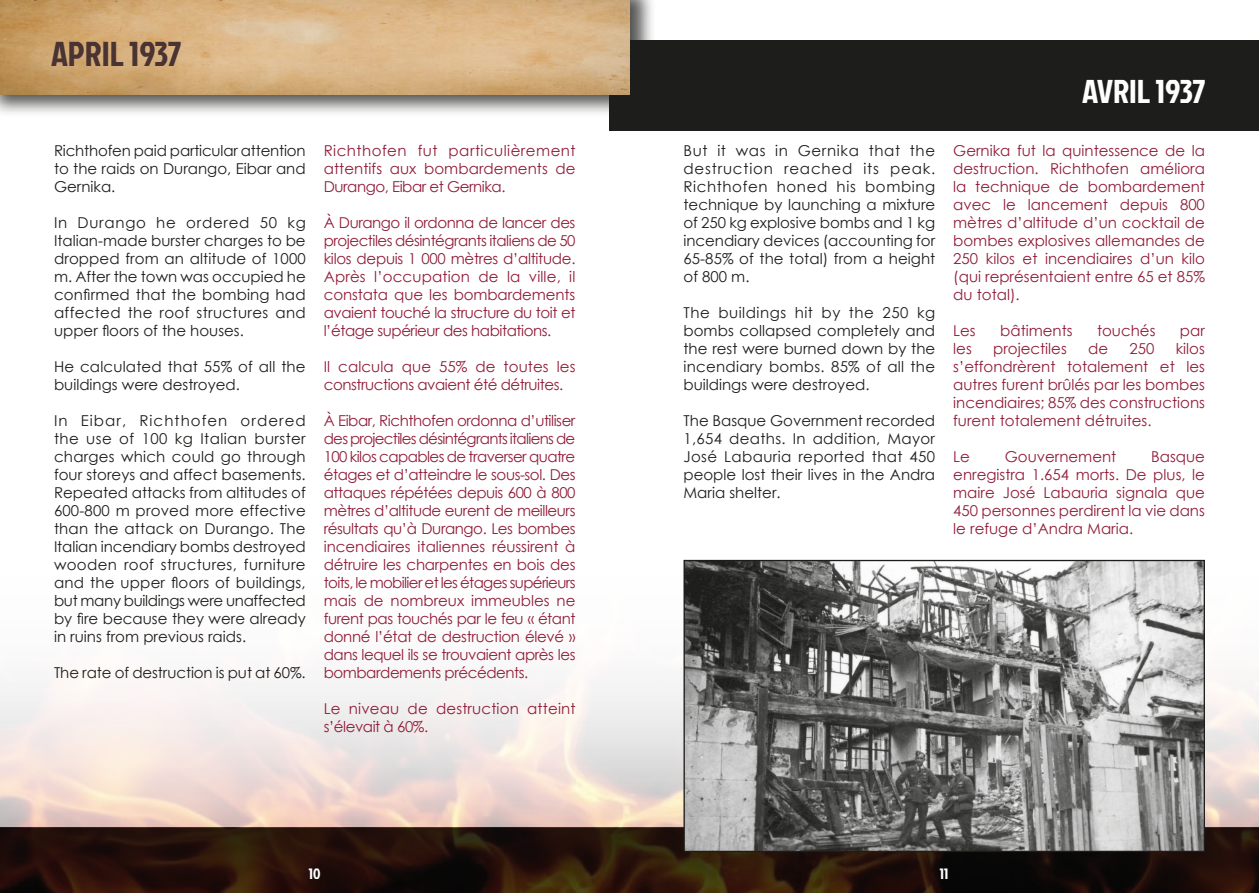
<style>
.page{position:relative;width:1259px;height:893px;background:#fff}
.page>*{position:absolute;margin:0;border:0;box-sizing:border-box;transform-origin:0 0}
.t1{font:34.5px "Jockey One";color:#493433}
.t2{font:33px "Jockey One";color:#fff}
.t3{font:15px/18px "Century Gothic";color:#901c38;text-align:justify}
.t4{font:15px/18px "Century Gothic";color:#1d1d1b;text-align:justify}
.t5{font:15px/18px "Century Gothic";letter-spacing:-.03em;color:#901c38}
.t6{font:15px "Jockey One";color:#fff}
</style>
<div class="page">
<div style="left:609px;top:40px;width:650px;height:90px;background:#1d1d1b"></div>
<div style="left:0;top:0;width:656px;height:118px;background:#1d1d1b;opacity:.75"></div>
<img style="left:0;top:0;width:629px;height:95px">
<img style="left:0;top:559px;width:1259px;height:269px">
<svg style="left:0;top:828px;width:1259px;height:65px;background:#231209"></svg>
<img style="left:685px;top:562px;width:518px;height:288px">
<div style="left:683px;top:560px;width:522px;height:292px;border:1px solid #1d1d1b"></div>
<p class="t1" style="left:51px;top:29px;width:131px">APRIL 1937</p>
<p class="t4" style="left:54px;top:142px;width:253px">Richthofen paid particular attention to the raids on Durango, Eibar and Gernika.</p>
<p class="t4" style="left:54px;top:214px;width:253px">In Durango he ordered 50 kg Italian-made burster charges to be dropped from an altitude of 1000 m. After the town was occupied he confirmed that the bombing had affected the roof structures and upper floors of the houses.</p>
<p class="t4" style="left:54px;top:358px;width:253px">He calculated that 55% of all the buildings were destroyed.</p>
<p class="t4" style="left:54px;top:412px;width:253px">In Eibar, Richthofen ordered the use of 100 kg Italian burster charges which could go through four storeys and affect basements.<br>Repeated attacks from altitudes of 600-800 m proved more effective than the attack on Durango. The Italian incendiary bombs destroyed wooden roof structures, furniture and the upper floors of buildings, but many buildings were unaffected by fire because they were already in ruins from previous raids.</p>
<p class="t4" style="left:54px;top:664px;width:253px">The rate of destruction is put at 60%.</p>
<p class="t3" style="left:324px;top:142px;width:253px">Richthofen fut particulièrement attentifs aux bombardements de Durango, Eibar et Gernika.</p>
<p class="t3" style="left:324px;top:214px;width:253px">À Durango il ordonna de lancer des projectiles désintégrants italiens de 50 kilos depuis 1 000 mètres d’altitude.<br>Après l’occupation de la ville, il constata que les bombardements avaient touché la structure du toit et l’étage supérieur des habitations.</p>
<p class="t5" style="left:324px;top:358px;width:253px">Il calcula que 55% de toutes les constructions avaient été détruites.</p>
<p class="t3" style="left:324px;top:412px;width:253px">À Eibar, Richthofen ordonna d’utiliser des projectiles désintégrants italiens de 100 kilos capables de traverser quatre étages et d’atteindre le sous-sol. Des attaques répétées depuis 600 à 800 mètres d’altitude eurent de meilleurs résultats qu’à Durango. Les bombes incendiaires italiennes réussirent à détruire les charpentes en bois des toits, le mobilier et les étages supérieurs mais de nombreux immeubles ne furent pas touchés par le feu « étant donné l’état de destruction élevé » dans lequel ils se trouvaient après les bombardements précédents.</p>
<p class="t3" style="left:324px;top:700px;width:253px">Le niveau de destruction atteint s’élevait à 60%.</p>
<p class="t4" style="left:683px;top:142px;width:253px">But it was in Gernika that the destruction reached its peak.<br>Richthofen honed his bombing technique by launching a mixture of 250 kg explosive bombs and 1 kg incendiary devices (accounting for 65-85% of the total) from a height of 800 m.</p>
<p class="t4" style="left:683px;top:304px;width:253px">The buildings hit by the 250 kg bombs collapsed completely and the rest were burned down by the incendiary bombs. 85% of all the buildings were destroyed.</p>
<p class="t4" style="left:683px;top:412px;width:253px">The Basque Government recorded 1,654 deaths. In addition, Mayor José Labauria reported that 450 people lost their lives in the Andra Maria shelter.</p>
<p class="t2" style="left:1082px;top:68px;width:124px">AVRIL 1937</p>
<p class="t3" style="left:953px;top:142px;width:253px">Gernika fut la quintessence de la destruction. Richthofen améliora la technique de bombardement avec le lancement depuis 800 mètres d’altitude d’un cocktail de bombes explosives allemandes de 250 kilos et incendiaires d’un kilo (qui représentaient entre 65 et 85% du total).</p>
<p class="t3" style="left:953px;top:322px;width:24px">Les</p>
<p class="t3" style="left:1000px;top:322px;width:74px">bâtiments</p>
<p class="t3" style="left:1097px;top:322px;width:60px">touchés</p>
<p class="t3" style="left:1180px;top:322px;width:26px">par</p>
<p class="t3" style="left:953px;top:340px;width:20px">les</p>
<p class="t3" style="left:993px;top:340px;width:75px">projectiles</p>
<p class="t3" style="left:1088px;top:340px;width:22px">de</p>
<p class="t3" style="left:1129px;top:340px;width:26px">250</p>
<p class="t3" style="left:953px;top:340px;width:253px;text-indent:222px">kilos s’effondrèrent totalement et les autres furent brûlés par les bombes incendiaires; 85% des constructions furent totalement détruites.</p>
<p class="t3" style="left:953px;top:448px;width:18px">Le</p>
<p class="t3" style="left:1004px;top:448px;width:113px">Gouvernement</p>
<p class="t3" style="left:953px;top:448px;width:253px;text-indent:198px">Basque enregistra 1.654 morts. De plus, le maire José Labauria signala que 450 personnes perdirent la vie dans le refuge d’Andra Maria.</p>
<p class="t6" style="left:309px;top:863px;width:13px">10</p>
<p class="t6" style="left:940px;top:863px;width:10px">11</p>
</div>
